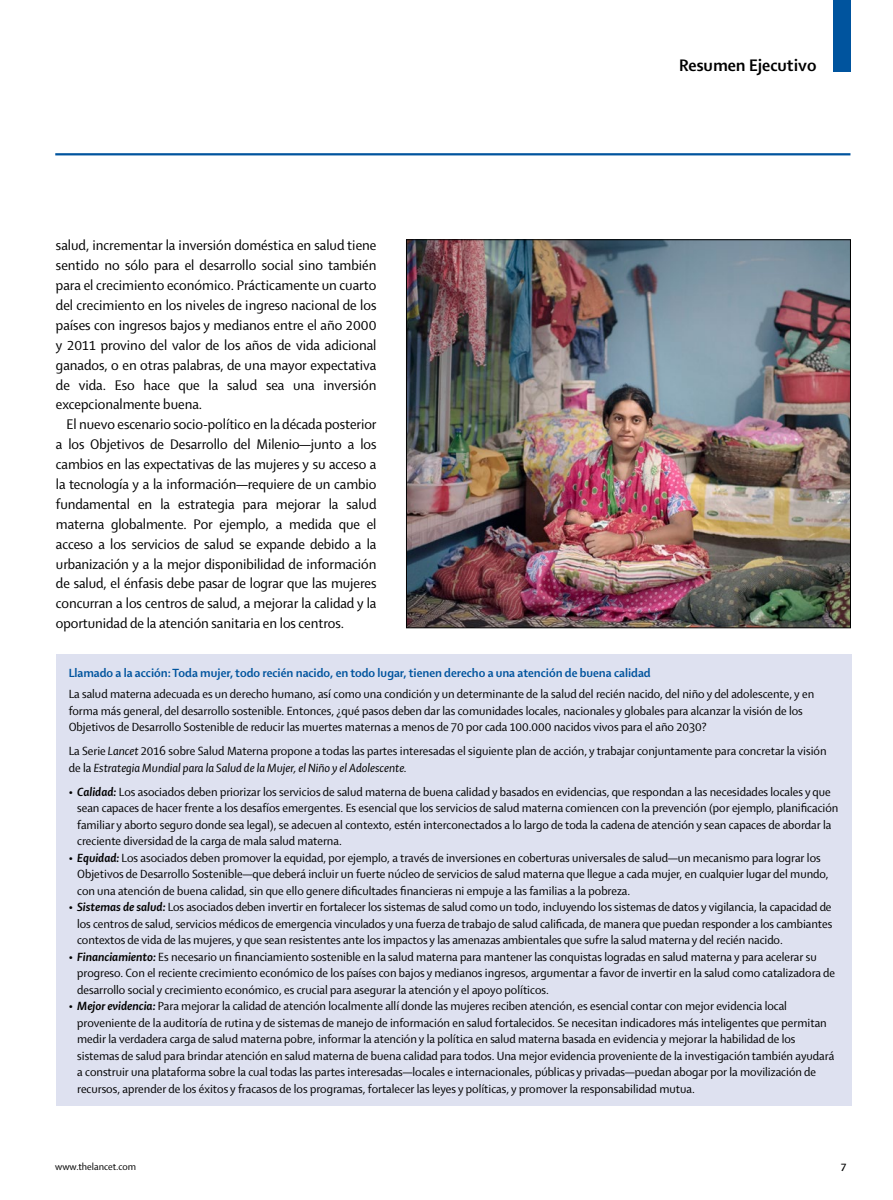
<style>
.page{position:relative;width:893px;height:1200px;background:#fff}
.page>*{position:absolute;margin:0;border:0;box-sizing:border-box;transform-origin:0 0}
.t1{font:700 18px "Shaker 2 Lancet";color:#000}
.t2{font:15px/20px "Shaker 2 Lancet";letter-spacing:-.005em;color:#000;text-align:justify}
.t3{font:12.75px/16.5px "Shaker 2 Lancet";color:#000}
.t4{font:700 12.75px "Shaker 2 Lancet";color:#00549e}
.t5{font:10.5px "Shaker 2 Lancet";color:#000}
.t6{font:700 10.5px "Shaker 2 Lancet";color:#000}
.s1{font-style:italic}
.s2{font-weight:700;font-style:italic}
</style>
<div class="page">
<div style="left:833px;top:0;width:17px;height:71px;background:#00549e"></div>
<hr style="left:55px;top:153px;width:795px;height:2px;background:#00549e">
<div style="left:56px;top:654px;width:795px;height:451px;background:#dee1f0"></div>
<img style="left:408px;top:241px;width:441px;height:385px">
<h1 class="t1" style="left:679px;top:54px;width:139px">Resumen Ejecutivo</h1>
<p class="t2" style="left:56px;top:235px;width:322px">salud, incrementar la inversión doméstica en salud tiene sentido no sólo para el desarrollo social sino también para el crecimiento económico. Prácticamente un cuarto del crecimiento en los niveles de ingreso nacional de los países con ingresos bajos y medianos entre el año 2000 y 2011 provino del valor de los años de vida adicional ganados, o en otras palabras, de una mayor expectativa de vida. Eso hace que la salud sea una inversión excepcionalmente buena.</p>
<p class="t2" style="left:56px;top:413px;width:322px;text-indent:11px">El nuevo escenario socio-político en la década posterior a los Objetivos de Desarrollo del Milenio—junto a los cambios en las expectativas de las mujeres y su acceso a la tecnología y a la información—requiere de un cambio fundamental en la estrategia para mejorar la salud materna globalmente. Por ejemplo, a medida que el acceso a los servicios de salud se expande debido a la urbanización y a la mejor disponibilidad de información de salud, el énfasis debe pasar de lograr que las mujeres concurran a los centros de salud, a mejorar la calidad y la oportunidad de la atención sanitaria en los centros.</p>
<p class="t4" style="left:69px;top:664px;width:583px">Llamado a la acción: Toda mujer, todo recién nacido, en todo lugar, tienen derecho a una atención de buena calidad</p>
<p class="t3" style="left:69px;top:685px;width:747px">La salud materna adecuada es un derecho humano, así como una condición y un determinante de la salud del recién nacido, del niño y del adolescente, y en forma más general, del desarrollo sostenible. Entonces, ¿qué pasos deben dar las comunidades locales, nacionales y globales para alcanzar la visión de los<br>Objetivos de Desarrollo Sostenible de reducir las muertes maternas a menos de 70 por cada 100.000 nacidos vivos para el año 2030?</p>
<p class="t3" style="left:69px;top:742px;width:759px">La Serie <span class="s1">Lancet</span> 2016 sobre Salud Materna propone a todas las partes interesadas el siguiente plan de acción, y trabajar conjuntamente para concretar la visión de la <span class="s1">Estrategia Mundial para la Salud de la Mujer, el Niño y el Adolescente.</span></p>
<p class="t3" style="left:77px;top:782px;width:763px;text-indent:-9px"><span class="s2">• Calidad:</span> Los asociados deben priorizar los servicios de salud materna de buena calidad y basados en evidencias, que respondan a las necesidades locales y que sean capaces de hacer frente a los desafíos emergentes. Es esencial que los servicios de salud materna comiencen con la prevención (por ejemplo, planificación familiar y aborto seguro donde sea legal), se adecuen al contexto, estén interconectados a lo largo de toda la cadena de atención y sean capaces de abordar la creciente diversidad de la carga de mala salud materna.</p>
<p class="t3" style="left:77px;top:848px;width:753px;text-indent:-9px"><span class="s2">• Equidad:</span> Los asociados deben promover la equidad, por ejemplo, a través de inversiones en coberturas universales de salud—un mecanismo para lograr los<br>Objetivos de Desarrollo Sostenible—que deberá incluir un fuerte núcleo de servicios de salud materna que llegue a cada mujer, en cualquier lugar del mundo, con una atención de buena calidad, sin que ello genere dificultades financieras ni empuje a las familias a la pobreza.</p>
<p class="t3" style="left:77px;top:897px;width:757px;text-align:justify;text-indent:-9px"><span class="s2">• Sistemas de salud:</span> Los asociados deben invertir en fortalecer los sistemas de salud como un todo, incluyendo los sistemas de datos y vigilancia, la capacidad de los centros de salud, servicios médicos de emergencia vinculados y una fuerza de trabajo de salud calificada, de manera que puedan responder a los cambiantes contextos de vida de las mujeres, y que sean resistentes ante los impactos y las amenazas ambientales que sufre la salud materna y del recién nacido.</p>
<p class="t3" style="left:77px;top:947px;width:759px;text-indent:-9px"><span class="s2">• Financiamiento:</span> Es necesario un financiamiento sostenible en la salud materna para mantener las conquistas logradas en salud materna y para acelerar su progreso. Con el reciente crecimiento económico de los países con bajos y medianos ingresos, argumentar a favor de invertir en la salud como catalizadora de desarrollo social y crecimiento económico, es crucial para asegurar la atención y el apoyo políticos.</p>
<p class="t3" style="left:77px;top:996px;width:759px;text-indent:-9px"><span class="s2">• Mejor evidencia:</span> Para mejorar la calidad de atención localmente allí donde las mujeres reciben atención, es esencial contar con mejor evidencia local proveniente de la auditoría de rutina y de sistemas de manejo de información en salud fortalecidos. Se necesitan indicadores más inteligentes que permitan medir la verdadera carga de salud materna pobre, informar la atención y la política en salud materna basada en evidencia y mejorar la habilidad de los sistemas de salud para brindar atención en salud materna de buena calidad para todos. Una mejor evidencia proveniente de la investigación también ayudará a construir una plataforma sobre la cual todas las partes interesadas—locales e internacionales, públicas y privadas—puedan abogar por la movilización de recursos, aprender de los éxitos y fracasos de los programas, fortalecer las leyes y políticas, y promover la responsabilidad mutua.</p>
<p class="t5" style="left:55px;top:1159px;width:82px">www.thelancet.com</p>
<p class="t6" style="left:841px;top:1159px;width:7px">7</p>
</div>
